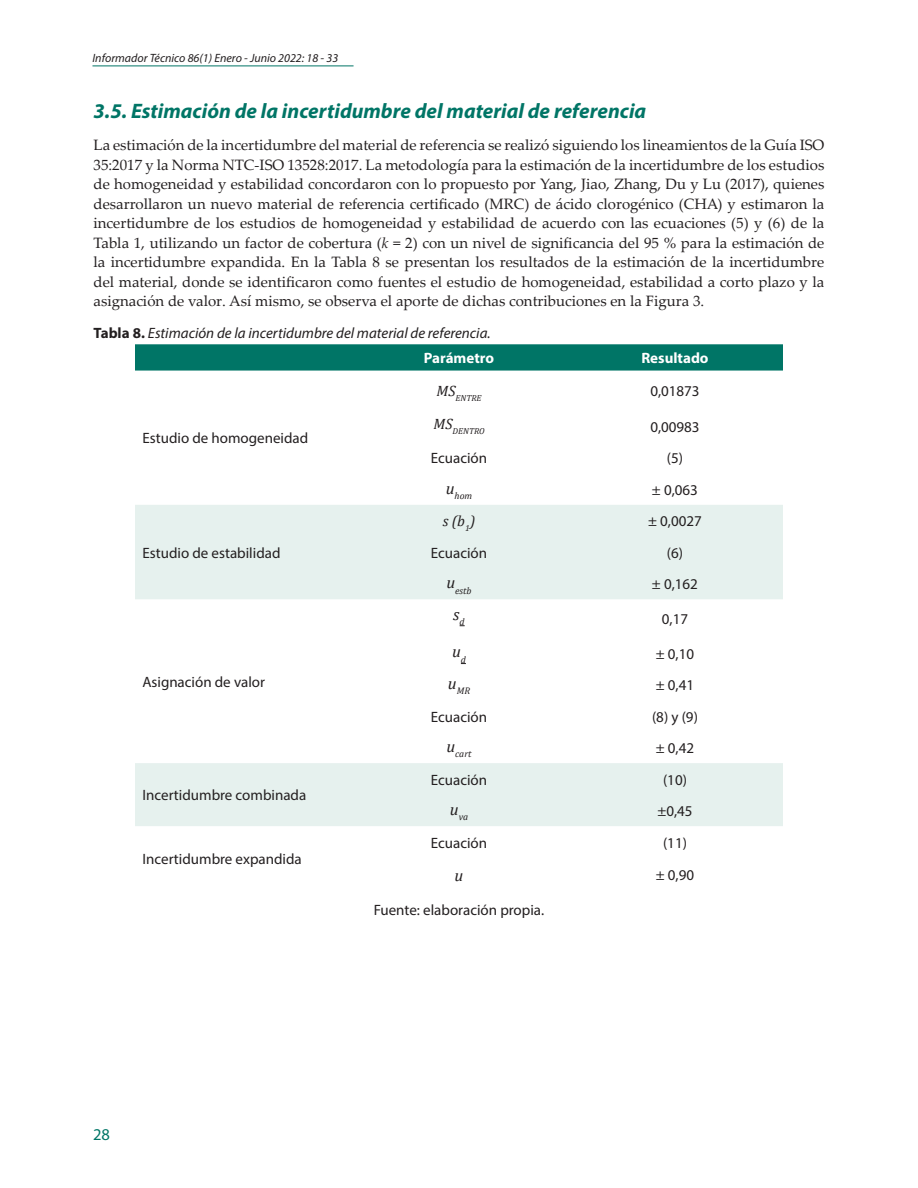
<style>
.page{position:relative;width:918px;height:1188px;background:#fff}
.page>*{position:absolute;margin:0;border:0;box-sizing:border-box;transform-origin:0 0}
.Subtitulo3{font:italic 700 21px "Myriad Pro";color:#007566}
.textotablasdentro{font:italic 16.5px "Cambria";color:#231f20}
.t1{font:16.5px "Myriad Pro";color:#007566}
.TEXTO{font:15px/19.5px "Palatino Linotype";color:#231f20;text-align:justify}
.textotablasdentro-2{font:15px "Myriad Pro";color:#231f20}
.Tabla{font:italic 15px "Myriad Pro";color:#231f20}
.textoBLANCO{font:700 15px "Myriad Pro";color:#fff}
.textotablasdentro-3{font:italic 15px "Cambria";color:#231f20}
.t2{font:italic 12px "Myriad Pro";color:#231f20}
.textotablasdentro-4{font:italic 9.6px "Cambria";color:#231f20}
.textoBLANCO-2{font:italic 8.7px "Cambria";color:#231f20}
.s1{font-style:italic}
.s2{font-weight:700;font-style:normal}
</style>
<div class="page">
<hr style="left:92px;top:66px;width:262px;height:1px;background:#007566">
<svg style="left:135px;top:344px;width:648px;height:27px;background:#07786a"></svg>
<svg style="left:135px;top:505px;width:648px;height:321px"></svg>
<p class="t2" style="left:92px;top:51px;width:247px">Informador Técnico 86(1) Enero - Junio 2022: 18 - 33</p>
<p class="Subtitulo3" style="left:94px;top:97px;width:554px">3.5. Estimación de la incertidumbre del material de referencia</p>
<p class="TEXTO" style="left:94px;top:135px;width:732px">La estimación de la incertidumbre del material de referencia se realizó siguiendo los lineamientos de la Guía ISO 35:2017 y la Norma NTC-ISO 13528:2017. La metodología para la estimación de la incertidumbre de los estudios de homogeneidad y estabilidad concordaron con lo propuesto por Yang, Jiao, Zhang, Du y Lu (2017), quienes desarrollaron un nuevo material de referencia certificado (MRC) de ácido clorogénico (CHA) y estimaron la incertidumbre de los estudios de homogeneidad y estabilidad de acuerdo con las ecuaciones (5) y (6) de la Tabla 1, utilizando un factor de cobertura (<span class="s1">k</span> = 2) con un nivel de significancia del 95 % para la estimación de la incertidumbre expandida. En la Tabla 8 se presentan los resultados de la estimación de la incertidumbre del material, donde se identificaron como fuentes el estudio de homogeneidad, estabilidad a corto plazo y la asignación de valor. Así mismo, se observa el aporte de dichas contribuciones en la Figura 3.</p>
<p class="Tabla" style="left:94px;top:324px;width:399px"><span class="s2">Tabla 8.</span> Estimación de la incertidumbre del material de referencia.</p>
<p class="textoBLANCO" style="left:424px;top:348px;width:72px">Parámetro</p>
<p class="textoBLANCO" style="left:641px;top:348px;width:69px">Resultado</p>
<p class="textotablasdentro-2" style="left:142px;top:429px;width:167px">Estudio de homogeneidad</p>
<p class="textotablasdentro-2" style="left:142px;top:543px;width:139px">Estudio de estabilidad</p>
<p class="textotablasdentro-2" style="left:142px;top:673px;width:124px">Asignación de valor</p>
<p class="textotablasdentro-2" style="left:142px;top:786px;width:165px">Incertidumbre combinada</p>
<p class="textotablasdentro-2" style="left:142px;top:850px;width:161px">Incertidumbre expandida</p>
<p class="textoBLANCO-2" style="left:436px;top:392px;width:47px"><sup>MS</sup>ENTRE</p>
<p class="textotablasdentro-2" style="left:650px;top:381px;width:51px">0,01873</p>
<p class="textoBLANCO-2" style="left:433px;top:425px;width:53px"><sup>MS</sup>DENTRO</p>
<p class="textotablasdentro-2" style="left:650px;top:417px;width:51px">0,00983</p>
<p class="textotablasdentro-2" style="left:431px;top:449px;width:58px">Ecuación</p>
<p class="textotablasdentro-2" style="left:667px;top:449px;width:18px">(5)</p>
<p class="textotablasdentro-4" style="left:446px;top:489px;width:28px"><sup>u</sup>hom</p>
<p class="textotablasdentro-2" style="left:652px;top:480px;width:48px">± 0,063</p>
<p class="textotablasdentro-3" style="left:443px;top:511px;width:34px">s (b<sub>1</sub>)</p>
<p class="textotablasdentro-2" style="left:648px;top:512px;width:55px">± 0,0027</p>
<p class="textotablasdentro-2" style="left:431px;top:543px;width:58px">Ecuación</p>
<p class="textotablasdentro-2" style="left:667px;top:543px;width:18px">(6)</p>
<p class="textotablasdentro-4" style="left:446px;top:584px;width:27px"><sup>u</sup>estb</p>
<p class="textotablasdentro-2" style="left:652px;top:575px;width:48px">± 0,162</p>
<p class="textotablasdentro" style="left:453px;top:602px;width:13px">s<sub>d</sub></p>
<p class="textotablasdentro-2" style="left:662px;top:610px;width:28px">0,17</p>
<p class="textotablasdentro" style="left:452px;top:640px;width:15px">u<sub>d</sub></p>
<p class="textotablasdentro-2" style="left:656px;top:644px;width:40px">± 0,10</p>
<p class="textotablasdentro-4" style="left:448px;top:684px;width:24px"><sup>u</sup>MR</p>
<p class="textotablasdentro-2" style="left:656px;top:676px;width:40px">± 0,41</p>
<p class="textotablasdentro-2" style="left:431px;top:707px;width:58px">Ecuación</p>
<p class="textotablasdentro-2" style="left:652px;top:707px;width:47px">(8) y (9)</p>
<p class="textotablasdentro-4" style="left:446px;top:747px;width:27px"><sup>u</sup>cart</p>
<p class="textotablasdentro-2" style="left:656px;top:739px;width:40px">± 0,42</p>
<p class="textotablasdentro-2" style="left:431px;top:770px;width:58px">Ecuación</p>
<p class="textotablasdentro-2" style="left:663px;top:770px;width:25px">(10)</p>
<p class="textotablasdentro-4" style="left:450px;top:810px;width:20px"><sup>u</sup>va</p>
<p class="textotablasdentro-2" style="left:657px;top:802px;width:37px">±0,45</p>
<p class="textotablasdentro-2" style="left:431px;top:833px;width:58px">Ecuación</p>
<p class="textotablasdentro-2" style="left:663px;top:833px;width:25px">(11)</p>
<p class="textotablasdentro" style="left:455px;top:864px;width:10px">u</p>
<p class="textotablasdentro-2" style="left:656px;top:866px;width:40px">± 0,90</p>
<p class="textotablasdentro-2" style="left:374px;top:901px;width:172px">Fuente: elaboración propia.</p>
<p class="t1" style="left:93px;top:1124px;width:18px">28</p>
</div>
